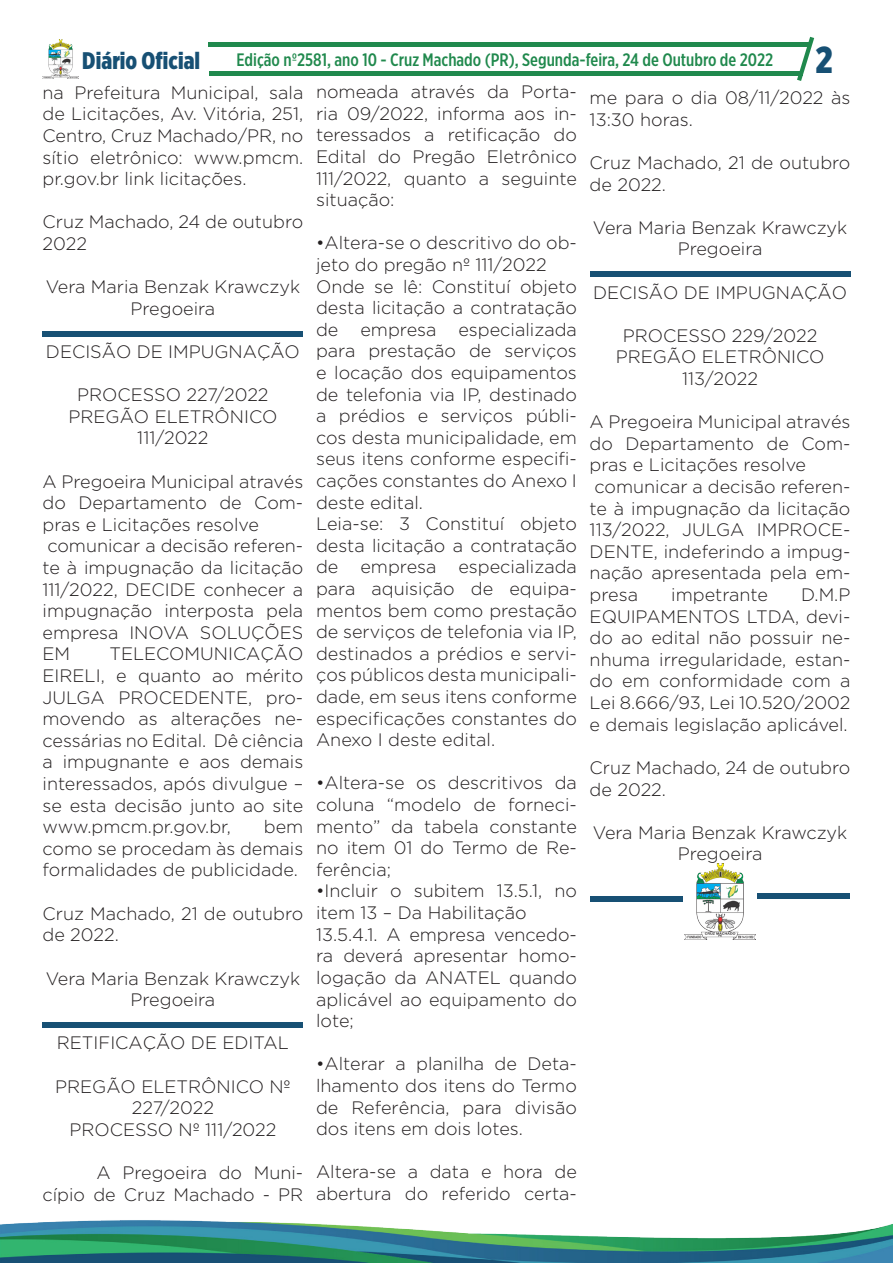
<style>
.page{position:relative;width:893px;height:1263px;background:#fff}
.page>*{position:absolute;margin:0;border:0;box-sizing:border-box;transform-origin:0 0}
.t1{font:900 37.5px "Gotham X Narrow";color:#175074}
.t2{font:900 24px "Gotham X Narrow";color:#175074}
.t3{font:300 18px/21.6px "Gotham Pro";color:#231f20;text-align:justify}
.t4{font:500 18px "Gotham X Narrow";color:#20894d}
</style>
<div class="page">
<img style="left:43px;top:40px;width:36px;height:38px">
<svg style="left:208px;top:37px;width:606px;height:44px"></svg>
<img style="left:0;top:1220px;width:893px;height:43px">
<svg style="left:43px;top:331px;width:260px;height:5px"></svg>
<div style="left:43px;top:1022px;width:260px;height:6px;background:#175074"></div>
<svg style="left:590px;top:272px;width:260px;height:5px"></svg>
<svg style="left:590px;top:896px;width:93px;height:6px"></svg>
<img style="left:685px;top:864px;width:70px;height:75px">
<svg style="left:757px;top:893px;width:93px;height:6px"></svg>
<p class="t2" style="left:82px;top:45px;width:119px">Diário Oficial</p>
<p class="t4" style="left:237px;top:48px;width:538px">Edição nº2581, ano 10 - Cruz Machado (PR), Segunda-feira, 24 de Outubro de 2022</p>
<p class="t1" style="left:815px;top:36px;width:19px">2</p>
<p class="t3" style="left:43px;top:82px;width:262px">na Prefeitura Municipal, sala de Licitações, Av. Vitória, 251, Centro, Cruz Machado/PR, no sítio eletrônico: www.pmcm. pr.gov.br link licitações.</p>
<p class="t3" style="left:43px;top:211px;width:262px">Cruz Machado, 24 de outubro<br>2022</p>
<p class="t3" style="left:46px;top:276px;width:256px">Vera Maria Benzak Krawczyk</p>
<p class="t3" style="left:131px;top:298px;width:86px">Pregoeira</p>
<p class="t3" style="left:46px;top:341px;width:255px">DECISÃO DE IMPUGNAÇÃO</p>
<p class="t3" style="left:77px;top:384px;width:193px">PROCESSO 227/2022</p>
<p class="t3" style="left:69px;top:406px;width:210px;text-align:center">PREGÃO ELETRÔNICO<br>111/2022</p>
<p class="t3" style="left:43px;top:471px;width:262px;text-align:left">A Pregoeira Municipal através do Departamento de Com&shy;pras e Licitações resolve comunicar a decisão referen&shy;te à impugnação da licitação<br>111/2022, DECIDE conhecer a impugnação interposta pela empresa INOVA SOLUÇÕES<br>EM</p>
<p class="t3" style="left:316px;top:81px;width:262px">nomeada através da Porta&shy;ria 09/2022, informa aos in&shy;teressados a retificação do Edital do Pregão Eletrônico 111/2022, quanto a seguinte situação:</p>
<p class="t3" style="left:316px;top:232px;width:262px">•Altera-se o descritivo do ob&shy;jeto do pregão nº 111/2022</p>
<p class="t3" style="left:316px;top:276px;width:262px">Onde se lê: Constituí objeto desta licitação a contratação de empresa especializada para prestação de serviços e locação dos equipamentos de telefonia via IP, destinado a prédios e serviços públi&shy;cos desta municipalidade, em seus itens conforme especifi&shy;cações constantes do Anexo I deste edital.</p>
<p class="t3" style="left:316px;top:513px;width:262px">Leia-se: 3 Constituí objeto desta licitação a contratação de empresa especializada para aquisição de equipa&shy;mentos bem como prestação de serviços de telefonia via IP, destinados a prédios e servi&shy;ços públicos desta municipali&shy;dade, em seus itens conforme especificações constantes do Anexo I deste edital.</p>
<p class="t3" style="left:316px;top:772px;width:262px">•Altera-se os descritivos da coluna “modelo de forneci&shy;mento” da tabela constante no item 01 do Termo de Re&shy;ferência;</p>
<p class="t3" style="left:316px;top:880px;width:262px">•Incluir o subitem 13.5.1, no item 13 – Da Habilitação</p>
<p class="t3" style="left:316px;top:924px;width:262px">13.5.4.1. A empresa vencedo&shy;ra deverá apresentar homo&shy;logação da ANATEL quando aplicável ao equipamento do lote;</p>
<p class="t3" style="left:316px;top:1053px;width:262px">•Alterar a planilha de Deta&shy;lhamento dos itens do Termo de Referência, para divisão dos itens em dois lotes.</p>
<p class="t3" style="left:316px;top:1161px;width:262px">Altera-se a data e hora de abertura do referido certa-</p>
<p class="t3" style="left:590px;top:87px;width:262px">me para o dia 08/11/2022 às<br>13:30 horas.</p>
<p class="t3" style="left:590px;top:152px;width:262px">Cruz Machado, 21 de outubro de 2022.</p>
<p class="t3" style="left:593px;top:217px;width:256px">Vera Maria Benzak Krawczyk</p>
<p class="t3" style="left:678px;top:238px;width:86px">Pregoeira</p>
<p class="t3" style="left:593px;top:282px;width:255px">DECISÃO DE IMPUGNAÇÃO</p>
<p class="t3" style="left:623px;top:325px;width:196px">PROCESSO 229/2022</p>
<p class="t3" style="left:616px;top:346px;width:210px;text-align:center">PREGÃO ELETRÔNICO<br>113/2022</p>
<p class="t3" style="left:590px;top:411px;width:262px;text-align:left">A Pregoeira Municipal através do Departamento de Com&shy;pras e Licitações resolve comunicar a decisão referen&shy;te à impugnação da licitação<br>113/2022, JULGA IMPROCE-<br>DENTE, indeferindo a impug&shy;nação apresentada pela em&shy;presa</p>
<p class="t3" style="left:671px;top:584px;width:98px">impetrante</p>
<p class="t3" style="left:590px;top:584px;width:262px;text-indent:212px">D.M.P EQUIPAMENTOS LTDA, devi&shy;do ao edital não possuir ne&shy;nhuma irregularidade, estan&shy;do em conformidade com a Lei 8.666/93, Lei 10.520/2002 e demais legislação aplicável.</p>
<p class="t3" style="left:590px;top:757px;width:262px">Cruz Machado, 24 de outubro de 2022.</p>
<p class="t3" style="left:593px;top:822px;width:256px">Vera Maria Benzak Krawczyk</p>
<p class="t3" style="left:678px;top:843px;width:86px">Pregoeira</p>
<p class="t3" style="left:43px;top:643px;width:262px;text-indent:67px">TELECOMUNICAÇÃO EIRELI, e quanto ao mérito JULGA PROCEDENTE, pro&shy;movendo as alterações ne&shy;cessárias no Edital. Dê ciência a impugnante e aos demais interessados, após divulgue – se esta decisão junto ao site www.pmcm.pr.gov.br,</p>
<p class="t3" style="left:43px;top:816px;width:262px;text-indent:221px">bem como se procedam às demais formalidades de publicidade.</p>
<p class="t3" style="left:43px;top:903px;width:262px">Cruz Machado, 21 de outubro de 2022.</p>
<p class="t3" style="left:46px;top:967px;width:256px">Vera Maria Benzak Krawczyk</p>
<p class="t3" style="left:131px;top:989px;width:86px">Pregoeira</p>
<p class="t3" style="left:57px;top:1032px;width:234px">RETIFICAÇÃO DE EDITAL</p>
<p class="t3" style="left:55px;top:1075px;width:237px;text-align:center">PREGÃO ELETRÔNICO Nº<br>227/2022</p>
<p class="t3" style="left:69px;top:1119px;width:209px">PROCESSO Nº 111/2022</p>
<p class="t3" style="left:43px;top:1162px;width:262px;text-align:right">A Pregoeira do Muni-<br>cípio de Cruz Machado - PR</p>
</div>
